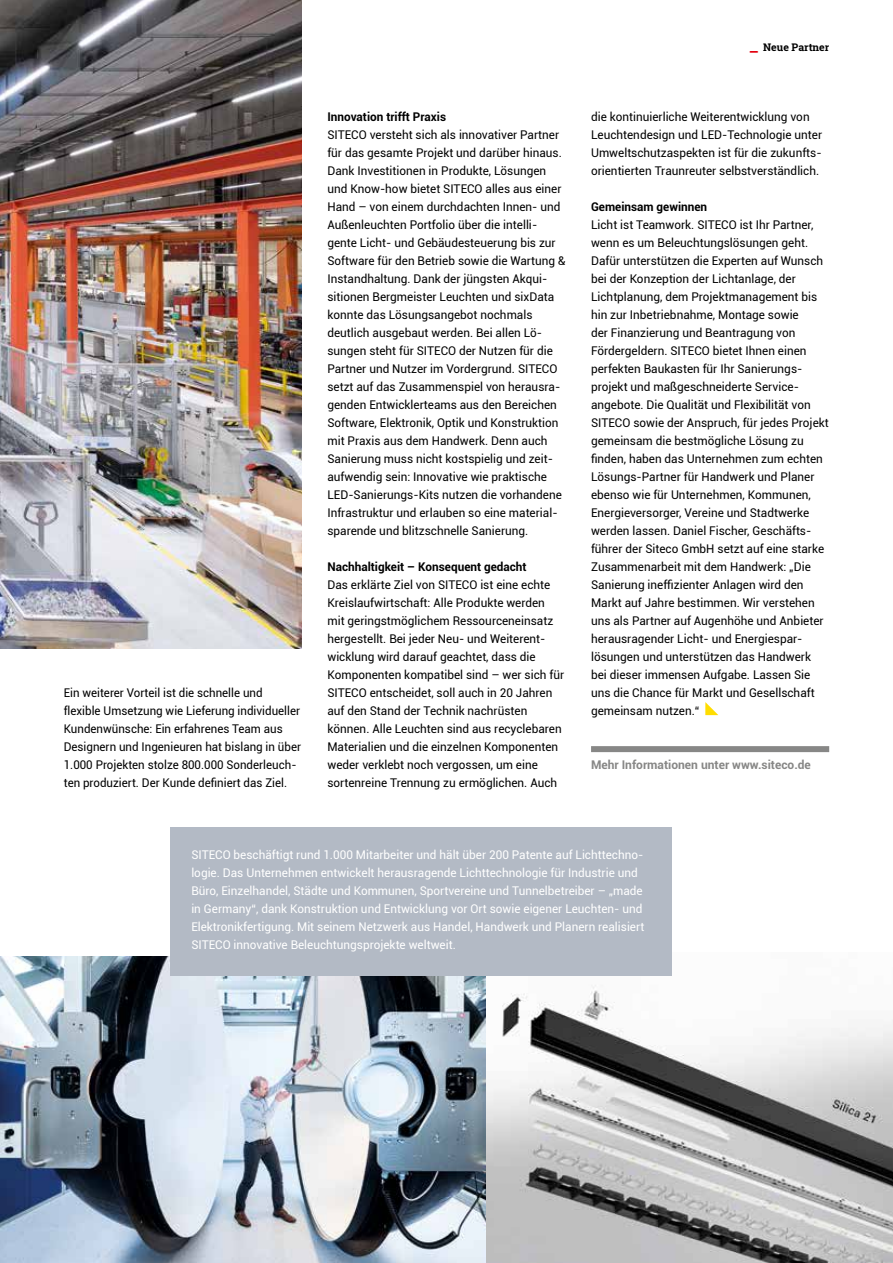
<style>
.page{position:relative;width:893px;height:1263px;background:#fff}
.page>*{position:absolute;margin:0;border:0;box-sizing:border-box;transform-origin:0 0}
.t1{font:12px/18px "Roboto";color:#000}
.t2{font:12px/18px "Roboto";color:#fff}
.t3{font:12px/18px "Roboto";color:#000;scale:.96 1}
.t4{font:700 12px "Roboto";color:#000}
.t5{font:700 12px "Roboto";color:#878786}
.t6{font:700 10.5px "Roboto Slab";color:#000}
.s1{font-size:18px;color:#e3000f}
</style>
<div class="page">
<img style="left:0;top:0;width:302px;height:648px">
<div style="left:591px;top:746px;width:238px;height:6px;background:#878786"></div>
<svg style="left:705px;top:702px;width:13px;height:13px"></svg>
<img style="left:1px;top:957px;width:486px;height:306px">
<img style="left:487px;top:985px;width:406px;height:278px">
<img style="left:0;top:957px;width:1px;height:306px">
<div style="left:170px;top:827px;width:502px;height:149px;background:#b3bac5"></div>
<p class="t3" style="left:64px;top:683px;width:249px">Ein weiterer Vorteil ist die schnelle und flexible Umsetzung wie Lieferung individueller Kundenwünsche: Ein erfahrenes Team aus Designern und Ingenieuren hat bislang in über 1.000 Projekten stolze 800.000 Sonderleuch&shy;ten produziert. Der Kunde definiert das Ziel.</p>
<p class="t4" style="left:327px;top:108px;width:120px">Innovation trifft Praxis</p>
<p class="t1" style="left:327px;top:125px;width:239px">SITECO versteht sich als innovativer Partner für das gesamte Projekt und darüber hinaus.<br>Dank Investitionen in Produkte, Lösungen und Know-how bietet SITECO alles aus einer Hand – von einem durchdachten Innen- und Außenleuchten Portfolio über die intelli&shy;gente Licht- und Gebäudesteuerung bis zur Software für den Betrieb sowie die Wartung &amp; Instandhaltung. Dank der jüngsten Akqui&shy;sitionen Bergmeister Leuchten und sixData konnte das Lösungsangebot nochmals deutlich ausgebaut werden. Bei allen Lö&shy;sungen steht für SITECO der Nutzen für die Partner und Nutzer im Vordergrund. SITECO setzt auf das Zusammenspiel von herausra&shy;genden Entwicklerteams aus den Bereichen Software, Elektronik, Optik und Konstruktion mit Praxis aus dem Handwerk. Denn auch Sanierung muss nicht kostspielig und zeit&shy;aufwendig sein: Innovative wie praktische LED-Sanierungs-Kits nutzen die vorhandene Infrastruktur und erlauben so eine material&shy;sparende und blitzschnelle Sanierung.</p>
<p class="t4" style="left:327px;top:558px;width:201px">Nachhaltigkeit – Konsequent gedacht</p>
<p class="t1" style="left:327px;top:575px;width:238px">Das erklärte Ziel von SITECO ist eine echte Kreislaufwirtschaft: Alle Produkte werden mit geringstmöglichem Ressourceneinsatz hergestellt. Bei jeder Neu- und Weiterent&shy;wicklung wird darauf geachtet, dass die Komponenten kompatibel sind – wer sich für SITECO entscheidet, soll auch in 20 Jahren auf den Stand der Technik nachrüsten können. Alle Leuchten sind aus recyclebaren Materialien und die einzelnen Komponenten weder verklebt noch vergossen, um eine sortenreine Trennung zu ermöglichen. Auch</p>
<p class="t6" style="left:749px;top:40px;width:82px"><span class="s1">_</span> Neue Partner</p>
<p class="t1" style="left:591px;top:107px;width:233px">die kontinuierliche Weiterentwicklung von Leuchtendesign und LED-Technologie unter Umweltschutzaspekten ist für die zukunfts&shy;orientierten Traunreuter selbstverständlich.</p>
<p class="t4" style="left:591px;top:198px;width:118px">Gemeinsam gewinnen</p>
<p class="t1" style="left:591px;top:215px;width:239px">Licht ist Teamwork. SITECO ist Ihr Partner, wenn es um Beleuchtungslösungen geht.<br>Dafür unterstützen die Experten auf Wunsch bei der Konzeption der Lichtanlage, der Lichtplanung, dem Projektmanagement bis hin zur Inbetriebnahme, Montage sowie<br>der Finanzierung und Beantragung von Fördergeldern. SITECO bietet Ihnen einen perfekten Baukasten für Ihr Sanierungs&shy;projekt und maßgeschneiderte Service&shy;angebote. Die Qualität und Flexibilität von SITECO sowie der Anspruch, für jedes Projekt gemeinsam die bestmögliche Lösung zu finden, haben das Unternehmen zum echten Lösungs-Partner für Handwerk und Planer ebenso wie für Unternehmen, Kommunen, Energieversorger, Vereine und Stadtwerke werden lassen. Daniel Fischer, Geschäfts&shy;führer der Siteco GmbH setzt auf eine starke Zusammenarbeit mit dem Handwerk: „Die Sanierung ineffizienter Anlagen wird den Markt auf Jahre bestimmen. Wir verstehen uns als Partner auf Augenhöhe und Anbieter herausragender Licht- und Energiespar&shy;lösungen und unterstützen das Handwerk bei dieser immensen Aufgabe. Lassen Sie uns die Chance für Markt und Gesellschaft gemeinsam nutzen.“</p>
<p class="t5" style="left:591px;top:756px;width:221px">Mehr Informationen unter www.siteco.de</p>
<p class="t2" style="left:191px;top:845px;width:454px">SITECO beschäftigt rund 1.000 Mitarbeiter und hält über 200 Patente auf Lichttechno&shy;logie. Das Unternehmen entwickelt herausragende Lichttechnologie für Industrie und Büro, Einzelhandel, Städte und Kommunen, Sportvereine und Tunnelbetreiber – „made in Germany“, dank Konstruktion und Entwicklung vor Ort sowie eigener Leuchten- und Elektronikfertigung. Mit seinem Netzwerk aus Handel, Handwerk und Planern realisiert SITECO innovative Beleuchtungsprojekte weltweit.</p>
</div>
